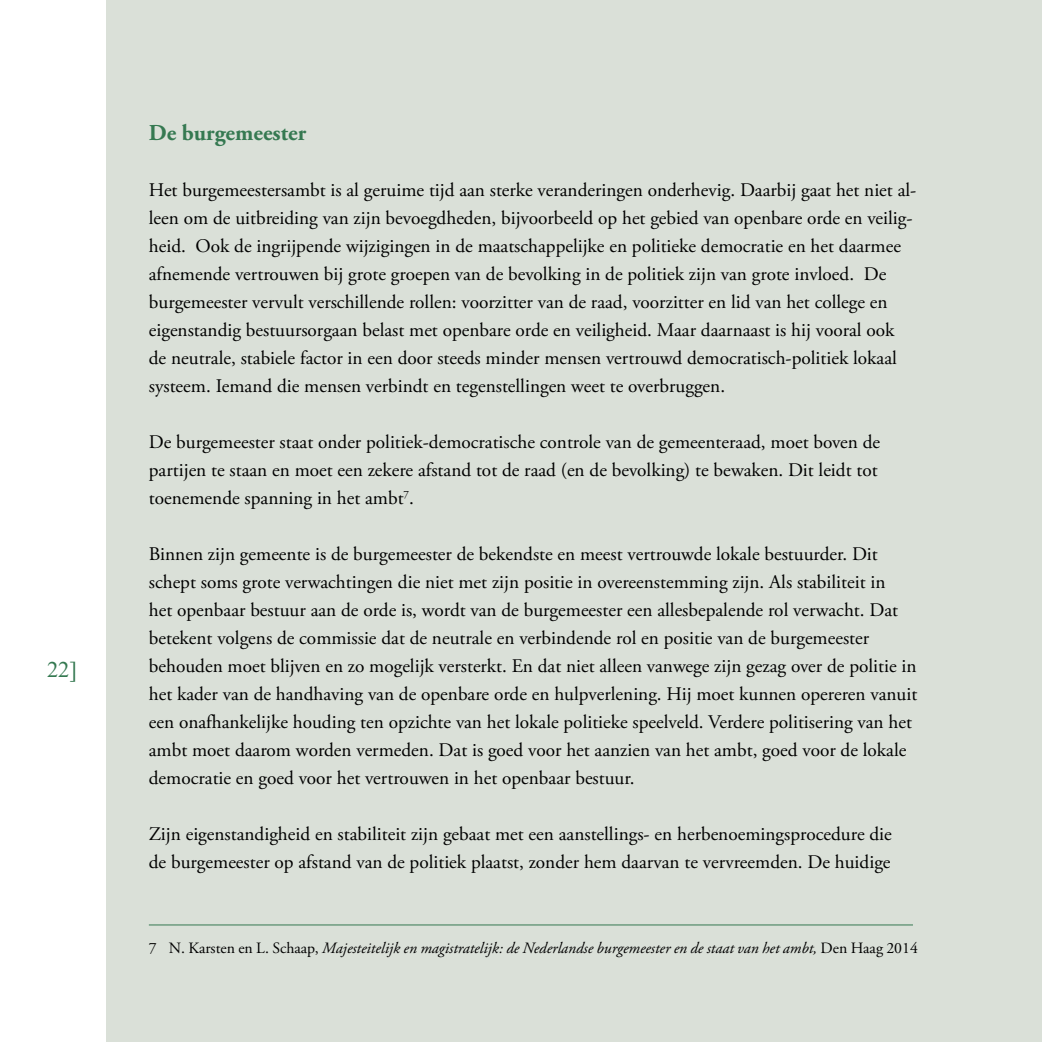
<style>
.page{position:relative;width:1042px;height:1042px;background:#fff}
.page>*{position:absolute;margin:0;border:0;box-sizing:border-box;transform-origin:0 0}
.t1{font:28px "Aparajita";color:#357951}
.Tussenkop_1{font:700 22.75px "Adobe Garamond Pro";color:#357951}
._004_Broodtekst___8{font:19.25px/28px "Adobe Garamond Pro";color:#000}
._008_Voetnoot___6_5{font:italic 15.75px "Adobe Garamond Pro";color:#000}
.s1{font-style:normal}
</style>
<div class="page">
<div style="left:107px;top:0;width:935px;height:1042px;background:#dae0d8"></div>
<hr style="left:149px;top:924px;width:764px;height:1px;background:#357951">
<h1 class="t1" style="left:47px;top:655px;width:32px">22]</h1>
<p class="Tussenkop_1" style="left:149px;top:120px;width:159px">De burgemeester</p>
<p class="_004_Broodtekst___8" style="left:149px;top:177px;width:769px">Het burgemeestersambt is al geruime tijd aan sterke veranderingen onderhevig. Daarbij gaat het niet al&shy;leen om de uitbreiding van zijn bevoegdheden, bijvoorbeeld op het gebied van openbare orde en veilig&shy;heid. Ook de ingrijpende wijzigingen in de maatschappelijke en politieke democratie en het daarmee afnemende vertrouwen bij grote groepen van de bevolking in de politiek zijn van grote invloed. De burgemeester vervult verschillende rollen: voorzitter van de raad, voorzitter en lid van het college en eigenstandig bestuursorgaan belast met openbare orde en veiligheid. Maar daarnaast is hij vooral ook de neutrale, stabiele factor in een door steeds minder mensen vertrouwd democratisch-politiek lokaal systeem. Iemand die mensen verbindt en tegenstellingen weet te overbruggen.</p>
<p class="_004_Broodtekst___8" style="left:149px;top:429px;width:733px">De burgemeester staat onder politiek-democratische controle van de gemeenteraad, moet boven de partijen te staan en moet een zekere afstand tot de raad (en de bevolking) te bewaken. Dit leidt tot toenemende spanning in het ambt<sup>7</sup>.</p>
<p class="_004_Broodtekst___8" style="left:149px;top:541px;width:770px">Binnen zijn gemeente is de burgemeester de bekendste en meest vertrouwde lokale bestuurder. Dit schept soms grote verwachtingen die niet met zijn positie in overeenstemming zijn. Als stabiliteit in<br>het openbaar bestuur aan de orde is, wordt van de burgemeester een allesbepalende rol verwacht. Dat betekent volgens de commissie dat de neutrale en verbindende rol en positie van de burgemeester behouden moet blijven en zo mogelijk versterkt. En dat niet alleen vanwege zijn gezag over de politie in het kader van de handhaving van de openbare orde en hulpverlening. Hij moet kunnen opereren vanuit een onafhankelijke houding ten opzichte van het lokale politieke speelveld. Verdere politisering van het ambt moet daarom worden vermeden. Dat is goed voor het aanzien van het ambt, goed voor de lokale democratie en goed voor het vertrouwen in het openbaar bestuur.</p>
<p class="_004_Broodtekst___8" style="left:149px;top:821px;width:744px">Zijn eigenstandigheid en stabiliteit zijn gebaat met een aanstellings- en herbenoemingsprocedure die de burgemeester op afstand van de politiek plaatst, zonder hem daarvan te vervreemden. De huidige</p>
<p class="_008_Voetnoot___6_5" style="left:149px;top:938px;width:770px"><span class="s1">7 N. Karsten en L. Schaap,</span> Majesteitelijk en magistratelijk: de Nederlandse burgemeester en de staat van het ambt, <span class="s1">Den Haag 2014</span></p>
</div>
